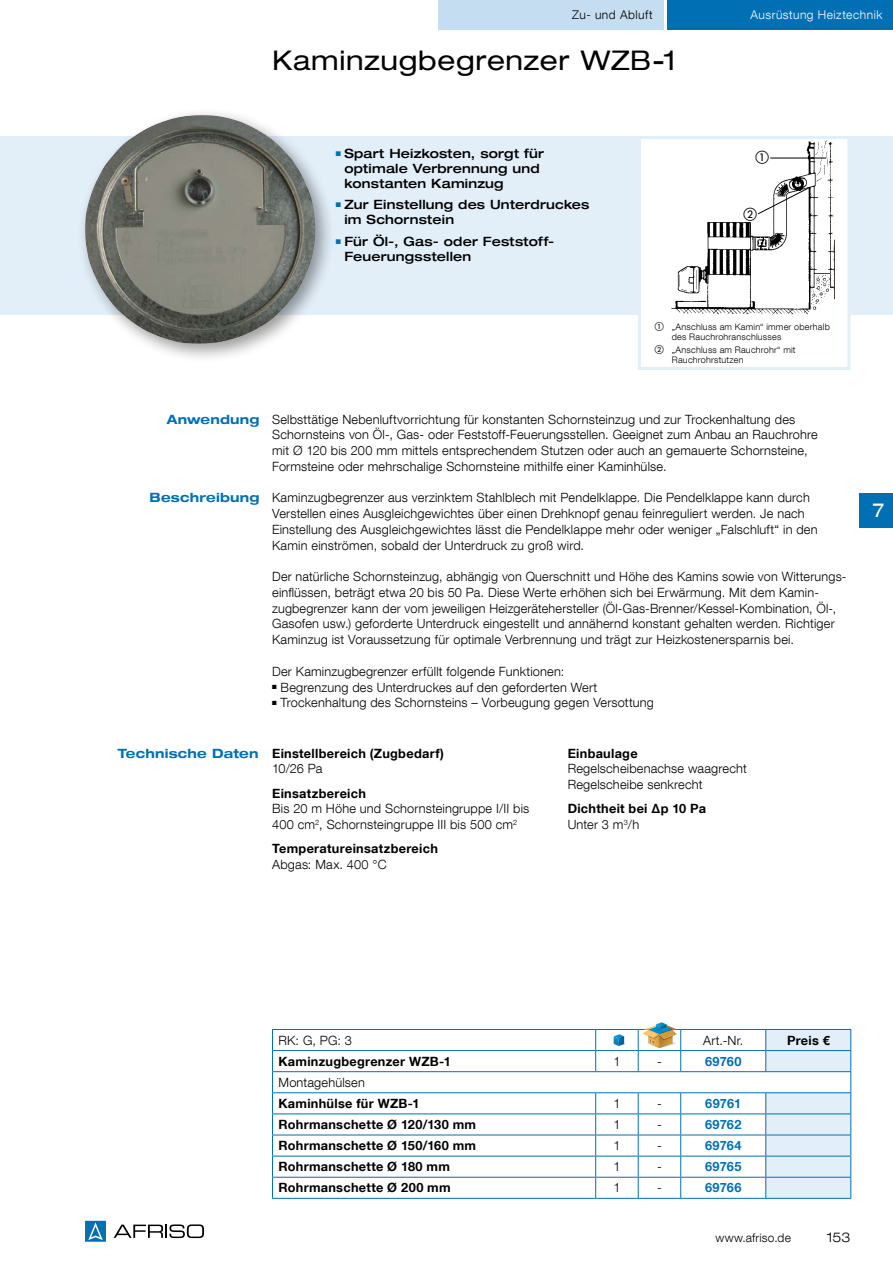
<style>
.page{position:relative;width:893px;height:1263px;background:#fff}
.page>*{position:absolute;margin:0;border:0;box-sizing:border-box;transform-origin:0 0}
.t1{font:expanded 27px "Helvetica Neue LT Com";letter-spacing:.025em;color:#000}
.t2{font:expanded 19.5px "Helvetica Neue LT Com";color:#fff}
.t3{font:300 expanded 13.5px "Helvetica Neue LT Com";color:#000}
.t4{font:300 12.75px/15.8px "Helvetica Neue LT Com";letter-spacing:.015em;color:#000}
.t5{font:700 12.75px/15.8px "Helvetica Neue LT Com";letter-spacing:.02em;color:#000}
.t6{font:500 expanded 12.75px/15px "Helvetica Neue LT Com";letter-spacing:.015em;color:#000}
.t7{font:700 expanded 12.75px "Helvetica Neue LT Com";letter-spacing:.015em;color:#006fb4}
.t8{font:700 12.75px "Helvetica Neue LT Com";letter-spacing:.01em;color:#006fb4}
.t9{font:300 12px "Helvetica Neue LT Com";letter-spacing:.04em;color:#fff}
.t10{font:300 12px "Helvetica Neue LT Com";letter-spacing:.02em;color:#000}
.t11{font:300 12px "Helvetica Neue LT Com";letter-spacing:.04em;color:#000}
.t12{font:300 9px/10.5px "Helvetica Neue LT Com";letter-spacing:.025em;color:#000}
.s1{font-weight:300}
</style>
<div class="page">
<div style="left:0;top:136px;width:893px;height:179px;background:#e2eef8"></div>
<div style="left:668px;top:0;width:225px;height:30px;background:#006fb4"></div>
<div style="left:438px;top:0;width:225px;height:30px;background:#c4ddf1"></div>
<svg style="left:114px;top:1224px;width:90px;height:14px"></svg>
<svg style="left:85px;top:1221px;width:21px;height:21px"></svg>
<div style="left:77px;top:107px;width:258px;height:257px;background:#000;opacity:.4"></div>
<img style="left:85px;top:115px;width:230px;height:229px">
<div style="left:639px;top:138px;width:210px;height:230px;background:#fff"></div>
<img style="left:672px;top:141px;width:163px;height:174px">
<div style="left:638px;top:136px;width:212px;height:234px;border:3px solid #e2eef8"></div>
<hr style="left:272px;top:1029px;width:324px;height:1px;background:#006fb4">
<hr style="left:596px;top:1029px;width:42px;height:1px;background:#006fb4">
<hr style="left:681px;top:1029px;width:85px;height:1px;background:#006fb4">
<hr style="left:272px;top:1050px;width:324px;height:1px;background:#006fb4">
<hr style="left:596px;top:1050px;width:42px;height:1px;background:#006fb4">
<svg style="left:595px;top:1030px;width:1px;height:41px"></svg>
<hr style="left:681px;top:1050px;width:85px;height:1px;background:#006fb4">
<hr style="left:272px;top:1071px;width:324px;height:1px;background:#006fb4">
<hr style="left:596px;top:1071px;width:42px;height:1px;background:#006fb4">
<hr style="left:638px;top:1071px;width:43px;height:1px;background:#006fb4">
<hr style="left:681px;top:1071px;width:85px;height:1px;background:#006fb4">
<hr style="left:272px;top:1092px;width:324px;height:1px;background:#006fb4">
<hr style="left:596px;top:1092px;width:42px;height:1px;background:#006fb4">
<hr style="left:638px;top:1092px;width:43px;height:1px;background:#006fb4">
<hr style="left:681px;top:1092px;width:85px;height:1px;background:#006fb4">
<hr style="left:272px;top:1113px;width:324px;height:1px;background:#006fb4">
<hr style="left:596px;top:1113px;width:42px;height:1px;background:#006fb4">
<hr style="left:638px;top:1113px;width:43px;height:1px;background:#006fb4">
<hr style="left:681px;top:1113px;width:85px;height:1px;background:#006fb4">
<hr style="left:272px;top:1134px;width:324px;height:1px;background:#006fb4">
<hr style="left:596px;top:1134px;width:42px;height:1px;background:#006fb4">
<hr style="left:638px;top:1134px;width:43px;height:1px;background:#006fb4">
<hr style="left:681px;top:1134px;width:85px;height:1px;background:#006fb4">
<hr style="left:272px;top:1156px;width:324px;height:1px;background:#006fb4">
<hr style="left:596px;top:1156px;width:42px;height:1px;background:#006fb4">
<hr style="left:638px;top:1156px;width:43px;height:1px;background:#006fb4">
<hr style="left:681px;top:1156px;width:85px;height:1px;background:#006fb4">
<hr style="left:272px;top:1177px;width:324px;height:1px;background:#006fb4">
<svg style="left:272px;top:1030px;width:1px;height:168px"></svg>
<hr style="left:596px;top:1177px;width:42px;height:1px;background:#006fb4">
<svg style="left:595px;top:1093px;width:1px;height:105px"></svg>
<hr style="left:638px;top:1177px;width:43px;height:1px;background:#006fb4">
<svg style="left:638px;top:1093px;width:1px;height:105px"></svg>
<hr style="left:681px;top:1177px;width:85px;height:1px;background:#006fb4">
<svg style="left:680px;top:1093px;width:1px;height:105px"></svg>
<svg style="left:765px;top:1029px;width:86px;height:169px;background:#d6e7f4"></svg>
<hr style="left:272px;top:1198px;width:324px;height:1px;background:#006fb4">
<hr style="left:596px;top:1198px;width:42px;height:1px;background:#006fb4">
<hr style="left:638px;top:1198px;width:43px;height:1px;background:#006fb4">
<hr style="left:681px;top:1198px;width:85px;height:1px;background:#006fb4">
<hr style="left:766px;top:1198px;width:85px;height:1px;background:#006fb4">
<svg style="left:638px;top:1022px;width:43px;height:49px"></svg>
<svg style="left:614px;top:1034px;width:11px;height:12px"></svg>
<hr style="left:770px;top:158px;width:56px;height:1px;background:#000">
<div style="left:859px;top:493px;width:34px;height:34px;background:#006fb4"></div>
<svg style="left:756px;top:151px;width:13px;height:13px"></svg>
<svg style="left:744px;top:187px;width:65px;height:33px"></svg>
<p class="t11" style="left:572px;top:7px;width:82px">Zu- und Abluft</p>
<p class="t9" style="left:751px;top:7px;width:133px">Ausrüstung Heiztechnik</p>
<h1 class="t1" style="left:272px;top:44px;width:406px">Kaminzugbegrenzer WZB-1</h1>
<p class="t6" style="left:344px;top:145px;width:201px;text-indent:-9px"><sup>■</sup> Spart Heizkosten, sorgt für optimale Verbrennung und konstanten Kaminzug</p>
<p class="t6" style="left:344px;top:197px;width:247px;text-indent:-9px"><sup>■</sup> Zur Einstellung des Unterdruckes im Schornstein</p>
<p class="t6" style="left:344px;top:233px;width:211px;text-indent:-9px"><sup>■</sup> Für Öl-, Gas- oder Feststoff-<br>Feuerungsstellen</p>
<p class="t12" style="left:672px;top:321px;width:159px;text-indent:-17px">① „Anschluss am Kamin“ immer oberhalb des Rauchrohranschlusses</p>
<p class="t12" style="left:672px;top:344px;width:125px;text-indent:-17px">② „Anschluss am Rauchrohr“ mit<br>Rauchrohrstutzen</p>
<p class="t7" style="left:167px;top:411px;width:94px">Anwendung</p>
<p class="t7" style="left:150px;top:489px;width:111px">Beschreibung</p>
<p class="t7" style="left:118px;top:745px;width:142px">Technische Daten</p>
<p class="t4" style="left:272px;top:411px;width:547px">Selbsttätige Nebenluftvorrichtung für konstanten Schornsteinzug und zur Trockenhaltung des Schornsteins von Öl-, Gas- oder Feststoff-Feuerungsstellen. Geeignet zum Anbau an Rauchrohre mit Ø 120 bis 200 mm mittels entsprechendem Stutzen oder auch an gemauerte Schornsteine, Formsteine oder mehrschalige Schornsteine mithilfe einer Kaminhülse.</p>
<p class="t4" style="left:272px;top:490px;width:547px">Kaminzugbegrenzer aus verzinktem Stahlblech mit Pendelklappe. Die Pendelklappe kann durch Verstellen eines Ausgleichgewichtes über einen Drehknopf genau feinreguliert werden. Je nach Einstellung des Ausgleichgewichtes lässt die Pendelklappe mehr oder weniger „Falschluft“ in den Kamin einströmen, sobald der Unterdruck zu groß wird.</p>
<p class="t4" style="left:272px;top:568px;width:576px">Der natürliche Schornsteinzug, abhängig von Querschnitt und Höhe des Kamins sowie von Witterungs&shy;einflüssen, beträgt etwa 20 bis 50 Pa. Diese Werte erhöhen sich bei Erwärmung. Mit dem Kamin&shy;zugbegrenzer kann der vom jeweiligen Heizgerätehersteller (Öl-Gas-Brenner/Kessel-Kombination, Öl-, Gasofen usw.) geforderte Unterdruck eingestellt und annähernd konstant gehalten werden. Richtiger Kaminzug ist Voraussetzung für optimale Verbrennung und trägt zur Heizkostenersparnis bei.</p>
<p class="t4" style="left:272px;top:663px;width:294px">Der Kaminzugbegrenzer erfüllt folgende Funktionen:</p>
<p class="t4" style="left:272px;top:679px;width:327px">■ Begrenzung des Unterdruckes auf den geforderten Wert</p>
<p class="t4" style="left:272px;top:694px;width:383px">■ Trockenhaltung des Schornsteins – Vorbeugung gegen Versottung</p>
<p class="t5" style="left:272px;top:745px;width:173px">Einstellbereich (Zugbedarf)</p>
<p class="t4" style="left:272px;top:761px;width:52px">10/26 Pa</p>
<p class="t5" style="left:272px;top:785px;width:95px">Einsatzbereich</p>
<p class="t4" style="left:272px;top:801px;width:259px">Bis 20 m Höhe und Schornsteingruppe I/II bis<br>400 cm<sup>2</sup>, Schornsteingruppe III bis 500 cm<sup>2</sup></p>
<p class="t5" style="left:272px;top:840px;width:167px">Temperatureinsatzbereich</p>
<p class="t4" style="left:272px;top:856px;width:116px">Abgas: Max. 400 °C</p>
<p class="t5" style="left:568px;top:745px;width:71px">Einbaulage</p>
<p class="t4" style="left:568px;top:761px;width:181px">Regelscheibenachse waagrecht<br>Regelscheibe senkrecht</p>
<p class="t5" style="left:568px;top:800px;width:140px">Dichtheit bei ∆p 10 Pa<br><span class="s1">Unter 3 m</span><sup>3</sup><span class="s1">/h</span></p>
<h2 class="t2" style="left:873px;top:498px;width:13px">7</h2>
<p class="t4" style="left:279px;top:1032px;width:75px">RK: G, PG: 3</p>
<p class="t4" style="left:703px;top:1032px;width:42px">Art.-Nr.</p>
<p class="t5" style="left:787px;top:1032px;width:44px">Preis €</p>
<p class="t5" style="left:279px;top:1053px;width:174px">Kaminzugbegrenzer WZB-1</p>
<p class="t4" style="left:613px;top:1053px;width:9px">1</p>
<p class="t4" style="left:657px;top:1053px;width:6px">-</p>
<p class="t8" style="left:705px;top:1053px;width:38px">69760</p>
<p class="t4" style="left:279px;top:1074px;width:88px">Montagehülsen</p>
<p class="t5" style="left:279px;top:1095px;width:143px">Kaminhülse für WZB-1</p>
<p class="t4" style="left:613px;top:1095px;width:9px">1</p>
<p class="t4" style="left:657px;top:1095px;width:6px">-</p>
<p class="t8" style="left:705px;top:1095px;width:37px">69761</p>
<p class="t5" style="left:279px;top:1116px;width:199px">Rohrmanschette Ø 120/130 mm</p>
<p class="t4" style="left:613px;top:1116px;width:9px">1</p>
<p class="t4" style="left:657px;top:1116px;width:6px">-</p>
<p class="t8" style="left:705px;top:1116px;width:38px">69762</p>
<p class="t5" style="left:279px;top:1137px;width:199px">Rohrmanschette Ø 150/160 mm</p>
<p class="t4" style="left:613px;top:1137px;width:9px">1</p>
<p class="t4" style="left:657px;top:1137px;width:6px">-</p>
<p class="t8" style="left:705px;top:1137px;width:38px">69764</p>
<p class="t5" style="left:279px;top:1158px;width:173px">Rohrmanschette Ø 180 mm</p>
<p class="t4" style="left:613px;top:1158px;width:9px">1</p>
<p class="t4" style="left:657px;top:1158px;width:6px">-</p>
<p class="t8" style="left:705px;top:1158px;width:38px">69765</p>
<p class="t5" style="left:279px;top:1179px;width:174px">Rohrmanschette Ø 200 mm</p>
<p class="t4" style="left:613px;top:1179px;width:9px">1</p>
<p class="t4" style="left:657px;top:1179px;width:6px">-</p>
<p class="t8" style="left:705px;top:1180px;width:38px">69766</p>
<p class="t10" style="left:715px;top:1230px;width:77px">www.afriso.de</p>
<p class="t3" style="left:827px;top:1228px;width:25px">153</p>
</div>
